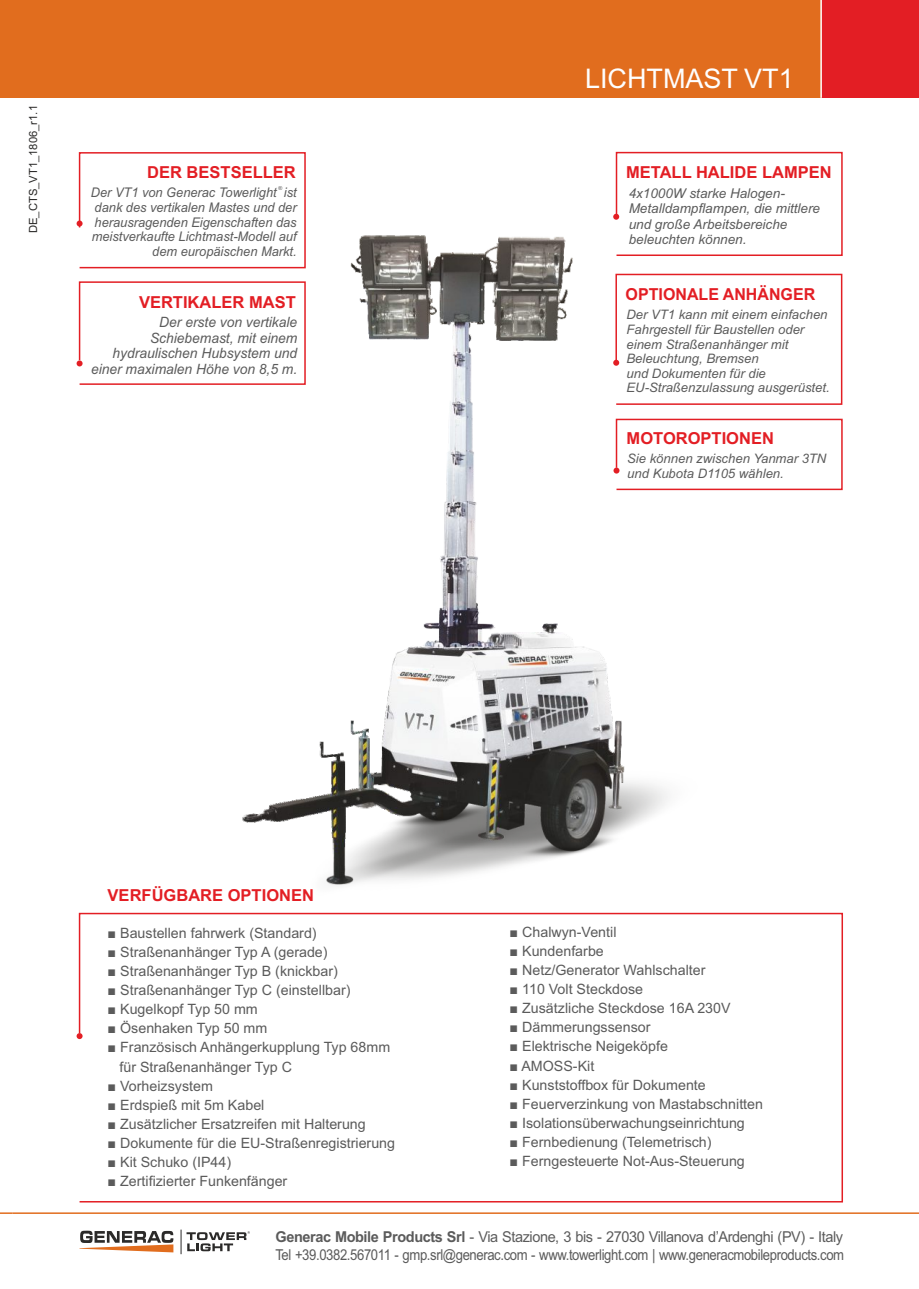
<style>
.page{position:relative;width:919px;height:1289px;background:#fff}
.page>*{position:absolute;margin:0;border:0;box-sizing:border-box;transform-origin:0 0}
.t1{font:27px "Arial";color:#fefefe}
.t2{font:700 16.5px "Arial";color:#e31e24}
.t3{font:15px/18.3px "Arial";letter-spacing:-.03em;color:#5b5b5b}
.t4{font:14.25px/19px "Arial";color:#5b5b5b}
.t5{font:italic 14.25px/15.9px "Arial";color:#5b5b5b;text-align:right}
.t6{font:italic 13.5px/15.1px "Arial";color:#5b5b5b}
.t7{font:italic 13.35px/14.9px "Arial";color:#5b5b5b;text-align:right;scale:.96 1}
.t8{font:italic 13.05px/14.5px "Arial";color:#5b5b5b}
.t9{font:11.25px "Arial";color:#2b2a29}
.t10{font:italic 5.4px "Arial";color:#5b5b5b}
.s1{font-weight:700}
</style>
<div class="page">
<svg style="left:78px;top:912px;width:765px;height:291px"></svg>
<svg style="left:79px;top:1230px;width:94px;height:22px"></svg>
<svg style="left:181px;top:1229px;width:69px;height:25px"></svg>
<svg style="left:0;top:1212px;width:13px;height:1px"></svg>
<hr style="left:13px;top:1212px;width:905px;height:1px;background:#e16d1e">
<img style="left:242px;top:235px;width:426px;height:651px">
<div style="left:0;top:0;width:13px;height:98px;background:#e16d1e"></div>
<div style="left:13px;top:0;width:905px;height:98px;background:#e16d1e"></div>
<div style="left:821px;top:0;width:97px;height:98px;background:#e31e24"></div>
<hr style="left:820px;top:0;width:1px;height:98px;background:#fefefe">
<svg style="left:77px;top:1033px;width:6px;height:6px"></svg>
<svg style="left:77px;top:152px;width:229px;height:117px"></svg>
<svg style="left:77px;top:280px;width:229px;height:105px"></svg>
<svg style="left:613px;top:273px;width:230px;height:132px"></svg>
<svg style="left:613px;top:418px;width:230px;height:73px"></svg>
<svg style="left:613px;top:151px;width:230px;height:106px"></svg>
<p class="t9" style="left:29px;top:233px;width:130px;rotate:-90deg">DE_CTS_VT1_1806_r1.1</p>
<p class="t2" style="left:147px;top:165px;width:150px">DER BESTSELLER</p>
<p class="t10" style="left:278px;top:186px;width:6px">®</p>
<p class="t7" style="left:91px;top:186px;width:216px">Der VT1 von Generac Towerlight ist dank des vertikalen Mastes und der herausragenden Eigenschaften das meistverkaufte Lichtmast-Modell auf dem europäischen Markt.</p>
<p class="t2" style="left:139px;top:296px;width:158px">VERTIKALER MAST</p>
<p class="t5" style="left:91px;top:315px;width:208px">Der erste von vertikale<br>Schiebemast, mit einem hydraulischen Hubsystem und einer maximalen Höhe von 8,5 m.</p>
<h1 class="t1" style="left:585px;top:68px;width:210px">LICHTMAST VT1</h1>
<p class="t2" style="left:626px;top:166px;width:207px">METALL HALIDE LAMPEN</p>
<p class="t6" style="left:628px;top:187px;width:193px">4x1000W starke Halogen-<br>Metalldampflampen, die mittlere und große Arbeitsbereiche beleuchten können.</p>
<p class="t2" style="left:625px;top:288px;width:191px">OPTIONALE ANHÄNGER</p>
<p class="t8" style="left:626px;top:309px;width:205px">Der VT1 kann mit einem einfachen<br>Fahrgestell für Baustellen oder einem Straßenanhänger mit<br>Beleuchtung, Bremsen<br>und Dokumenten für die<br>EU-Straßenzulassung ausgerüstet.</p>
<p class="t2" style="left:626px;top:432px;width:149px">MOTOROPTIONEN</p>
<p class="t8" style="left:627px;top:452px;width:200px">Sie können zwischen Yanmar 3TN und Kubota D1105 wählen.</p>
<p class="t2" style="left:108px;top:889px;width:208px">VERFÜGBARE OPTIONEN</p>
<p class="t4" style="left:108px;top:924px;width:210px">■ Baustellen fahrwerk (Standard)</p>
<p class="t4" style="left:108px;top:943px;width:221px">■ Straßenanhänger Typ A (gerade)</p>
<p class="t4" style="left:108px;top:962px;width:232px">■ Straßenanhänger Typ B (knickbar)</p>
<p class="t4" style="left:108px;top:981px;width:244px">■ Straßenanhänger Typ C (einstellbar)</p>
<p class="t4" style="left:108px;top:1000px;width:152px">■ Kugelkopf Typ 50 mm</p>
<p class="t4" style="left:108px;top:1020px;width:161px">■ Ösenhaken Typ 50 mm</p>
<p class="t4" style="left:119px;top:1039px;width:272px;text-indent:-12px">■ Französisch Anhängerkupplung Typ 68mm für Straßenanhänger Typ C</p>
<p class="t4" style="left:108px;top:1077px;width:107px">■ Vorheizsystem</p>
<p class="t4" style="left:108px;top:1096px;width:158px">■ Erdspieß mit 5m Kabel</p>
<p class="t4" style="left:108px;top:1115px;width:260px">■ Zusätzlicher Ersatzreifen mit Halterung</p>
<p class="t4" style="left:108px;top:1134px;width:289px">■ Dokumente für die EU-Straßenregistrierung</p>
<p class="t4" style="left:108px;top:1153px;width:125px">■ Kit Schuko (IP44)</p>
<p class="t4" style="left:108px;top:1172px;width:181px">■ Zertifizierter Funkenfänger</p>
<p class="t4" style="left:509px;top:923px;width:108px">■ Chalwyn-Ventil</p>
<p class="t4" style="left:509px;top:942px;width:96px">■ Kundenfarbe</p>
<p class="t4" style="left:509px;top:961px;width:197px">■ Netz/Generator Wahlschalter</p>
<p class="t4" style="left:509px;top:980px;width:135px">■ 110 Volt Steckdose</p>
<p class="t4" style="left:509px;top:1000px;width:222px">■ Zusätzliche Steckdose 16A 230V</p>
<p class="t4" style="left:509px;top:1019px;width:142px">■ Dämmerungssensor</p>
<p class="t4" style="left:509px;top:1038px;width:160px">■ Elektrische Neigeköpfe</p>
<p class="t4" style="left:509px;top:1057px;width:86px">■ AMOSS-Kit</p>
<p class="t4" style="left:509px;top:1076px;width:198px">■ Kunststoffbox für Dokumente</p>
<p class="t4" style="left:509px;top:1095px;width:255px">■ Feuerverzinkung von Mastabschnitten</p>
<p class="t4" style="left:509px;top:1114px;width:237px">■ Isolationsüberwachungseinrichtung</p>
<p class="t4" style="left:509px;top:1133px;width:203px">■ Fernbedienung (Telemetrisch)</p>
<p class="t4" style="left:509px;top:1152px;width:237px">■ Ferngesteuerte Not-Aus-Steuerung</p>
<p class="t3" style="left:275px;top:1228px;width:570px"><span class="s1">Generac Mobile Products Srl</span> - Via Stazione, 3 bis - 27030 Villanova d’Ardenghi (PV) - Italy<br>Tel +39.0382.567011 - gmp.srl@generac.com - www.towerlight.com | www.generacmobileproducts.com</p>
</div>
